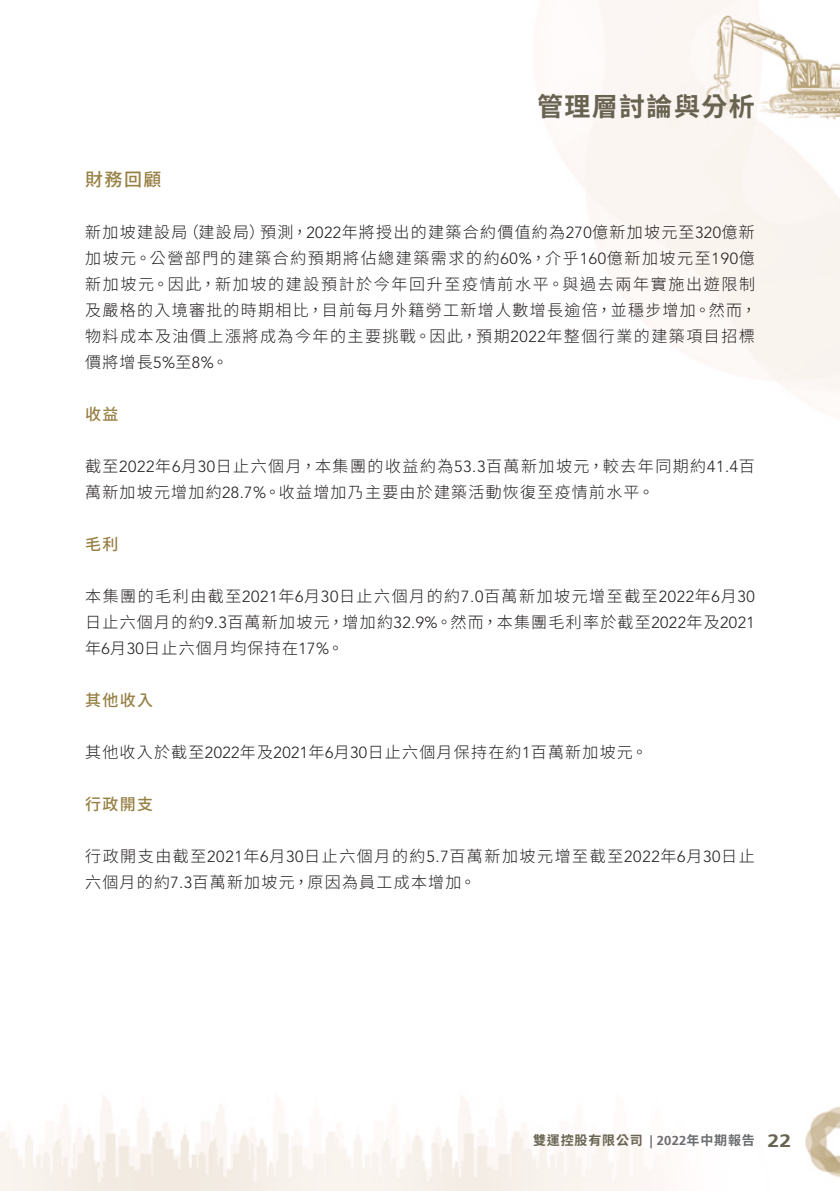
<style>
.page{position:relative;width:840px;height:1191px;background:#fff}
.page>*{position:absolute;margin:0;border:0;box-sizing:border-box;transform-origin:0 0}
.t1{font:700 26px "Source Han Sans TC";letter-spacing:.055em;color:#686351}
.Heading_1{font:500 18px "Source Han Sans TC";color:#968044}
.t2{font:700 18px "Frutiger LT Std";color:#686351;scale:1.17 1}
.Body_Text{font:300 16px/26px "Source Han Sans TC";letter-spacing:.08em;color:#231f20}
.Heading_2{font:500 16px "Source Han Sans TC";letter-spacing:.08em;color:#968044}
.t3{font:700 13px "Frutiger LT Std";color:#6c6d70}
.t4{font:700 13px "Source Han Sans TC";letter-spacing:.065em;color:#686351}
.s1{font-family:"Avenir LT Std"}
.s2{font-family:"Source Han Sans TC"}
</style>
<div class="page">
<img style="left:0;top:0;width:839px;height:1191px">
<p class="Heading_1" style="left:85px;top:169px;width:78px">財務回顧</p>
<h1 class="t1" style="left:536px;top:92px;width:219px">管理層討論與分析</h1>
<p class="Body_Text" style="left:182px;top:219px;width:84px">（建設局）</p>
<p class="Body_Text" style="left:260px;top:219px;width:496px">預測，<span class="s1">2022</span>年將授出的建築合約價值約為<span class="s1">270</span>億新加坡元至<span class="s1">320</span>億新</p>
<p class="Body_Text" style="left:85px;top:219px;width:672px">新加坡建設局<br>加坡元。公營部門的建築合約預期將佔總建築需求的約<span class="s1">60%</span>，介乎<span class="s1">160</span>億新加坡元至<span class="s1">190</span>億新加坡元。因此，新加坡的建設預計於今年回升至疫情前水平。與過去兩年實施出遊限制及嚴格的入境審批的時期相比，目前每月外籍勞工新增人數增長逾倍，並穩步增加。然而，物料成本及油價上漲將成為今年的主要挑戰。因此，預期<span class="s1">2022</span>年整個行業的建築項目招標價將增長<span class="s1">5%</span>至<span class="s1">8%</span>。</p>
<p class="Heading_2" style="left:85px;top:405px;width:35px">收益</p>
<p class="Body_Text" style="left:85px;top:453px;width:670px">截至<span class="s1">2022</span>年 月<span class="s1">6 30</span>日止六個月，本集團的收益約為<span class="s1">53.3</span>百萬新加坡元，較去年同期約<span class="s1">41.4</span>百萬新加坡元增加約<span class="s1">28.7%</span>。收益增加乃主要由於建築活動恢復至疫情前水平。</p>
<p class="Heading_2" style="left:85px;top:535px;width:35px">毛利</p>
<p class="Body_Text" style="left:85px;top:583px;width:670px;text-align:justify">本集團的毛利由截至<span class="s1">2021</span>年 月<span class="s1">6 30</span>日止六個月的約<span class="s1">7.0</span>百萬新加坡元增至截至<span class="s1">2022</span>年 月<span class="s1">6 30</span>日止六個月的約<span class="s1">9.3</span>百萬新加坡元，增加約<span class="s1">32.9%</span>。然而，本集團毛利率於截至<span class="s1">2022</span>年及<span class="s1">2021</span>年月<span class="s1">6 30</span>日止六個月均保持在<span class="s1">17%</span>。</p>
<p class="Heading_2" style="left:85px;top:691px;width:69px">其他收入</p>
<p class="Body_Text" style="left:85px;top:739px;width:563px">其他收入於截至<span class="s1">2022</span>年及<span class="s1">2021</span>年月<span class="s1">6 30</span>日止六個月保持在約<span class="s1">1</span>百萬新加坡元。</p>
<p class="Heading_2" style="left:85px;top:795px;width:69px">行政開支</p>
<p class="Body_Text" style="left:85px;top:843px;width:670px">行政開支由截至<span class="s1">2021</span>年 月<span class="s1">6 30</span>日止六個月的約<span class="s1">5.7</span>百萬新加坡元增至截至<span class="s1">2022</span>年 月<span class="s1">6 30</span>日止六個月的約<span class="s1">7.3</span>百萬新加坡元，原因為員工成本增加。</p>
<p class="t4" style="left:532px;top:1132px;width:111px">雙運控股有限公司</p>
<p class="t3" style="left:649px;top:1132px;width:107px">| 2022<span class="s2">年中期報告</span></p>
<p class="t2" style="left:766px;top:1129px;width:22px">22</p>
</div>
